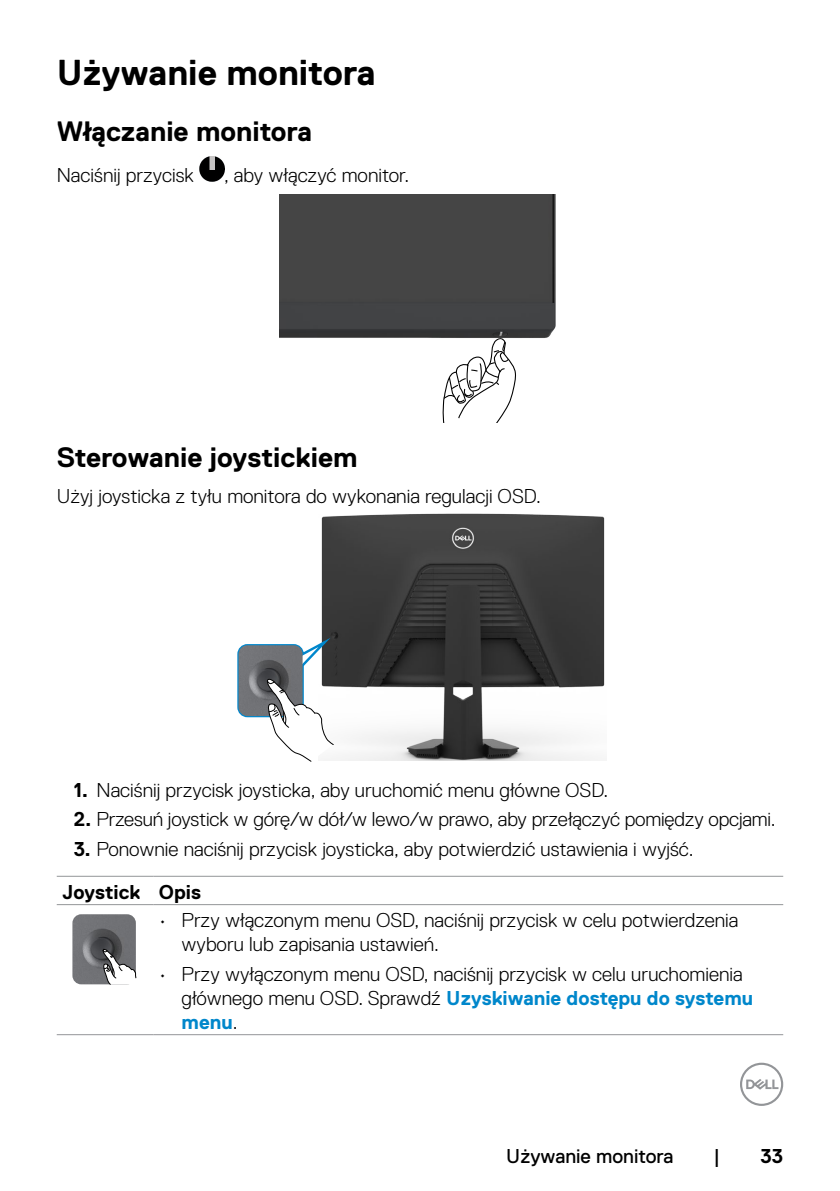
<style>
.page{position:relative;width:840px;height:1191px;background:#fff}
.page>*{position:absolute;margin:0;border:0;box-sizing:border-box;transform-origin:0 0}
.t1{font:700 36px "Dell Replica";color:#000}
.t2{font:700 28px "Dell Replica";color:#000}
.t3{font:300 20px/24px "Dell Replica";color:#000}
.t4{font:20px "Dell Replica";color:#000}
.t5{font:700 20px "Dell Replica";color:#000}
.s1{font-weight:700}
.s2{font-weight:700;color:#0087cb}
</style>
<div class="page">
<svg style="left:740px;top:1062px;width:42px;height:44px"></svg>
<img style="left:199px;top:156px;width:25px;height:26px">
<svg style="left:442px;top:342px;width:74px;height:80px"></svg>
<img style="left:279px;top:195px;width:277px;height:147px">
<img style="left:321px;top:513px;width:284px;height:247px">
<svg style="left:237px;top:639px;width:97px;height:123px"></svg>
<hr style="left:57px;top:876px;width:96px;height:1px;background:#939598">
<hr style="left:153px;top:876px;width:629px;height:1px;background:#939598">
<hr style="left:57px;top:904px;width:96px;height:1px;background:#939598">
<hr style="left:153px;top:904px;width:629px;height:1px;background:#939598">
<hr style="left:57px;top:1034px;width:96px;height:1px;background:#939598">
<hr style="left:153px;top:1034px;width:629px;height:1px;background:#939598">
<img style="left:72px;top:914px;width:64px;height:70px">
<svg style="left:102px;top:947px;width:34px;height:37px"></svg>
<h1 class="t1" style="left:57px;top:52px;width:320px">Używanie monitora</h1>
<h2 class="t2" style="left:57px;top:116px;width:257px">Włączanie monitora</h2>
<p class="t3" style="left:57px;top:163px;width:138px">Naciśnij przycisk</p>
<p class="t3" style="left:224px;top:163px;width:186px">, aby włączyć monitor.</p>
<h2 class="t2" style="left:57px;top:442px;width:302px">Sterowanie joystickiem</h2>
<p class="t3" style="left:57px;top:484px;width:485px">Użyj joysticka z tyłu monitora do wykonania regulacji OSD.</p>
<p class="t3" style="left:74px;top:777px;width:536px"><span class="s1">1.</span> Naciśnij przycisk joysticka, aby uruchomić menu główne OSD.</p>
<p class="t3" style="left:74px;top:807px;width:703px"><span class="s1">2.</span> Przesuń joystick w górę/w dół/w lewo/w prawo, aby przełączyć pomiędzy opcjami.</p>
<p class="t3" style="left:62px;top:827px;width:632px;line-height:43px;text-indent:11px"><span class="s1">3.</span> Ponownie naciśnij przycisk joysticka, aby potwierdzić ustawienia i wyjść.<br><span class="s1">Joystick Opis</span></p>
<p class="t3" style="left:181px;top:908px;width:558px;text-indent:-23px">• Przy włączonym menu OSD, naciśnij przycisk w celu potwierdzenia wyboru lub zapisania ustawień.</p>
<p class="t3" style="left:181px;top:962px;width:572px;text-indent:-23px">• Przy wyłączonym menu OSD, naciśnij przycisk w celu uruchomienia głównego menu OSD. Sprawdź <span class="s2">Uzyskiwanie dostępu do systemu menu</span>.</p>
<p class="t4" style="left:506px;top:1144px;width:168px">Używanie monitora</p>
<p class="t4" style="left:713px;top:1144px;width:8px">|</p>
<p class="t5" style="left:760px;top:1144px;width:24px">33</p>
</div>
